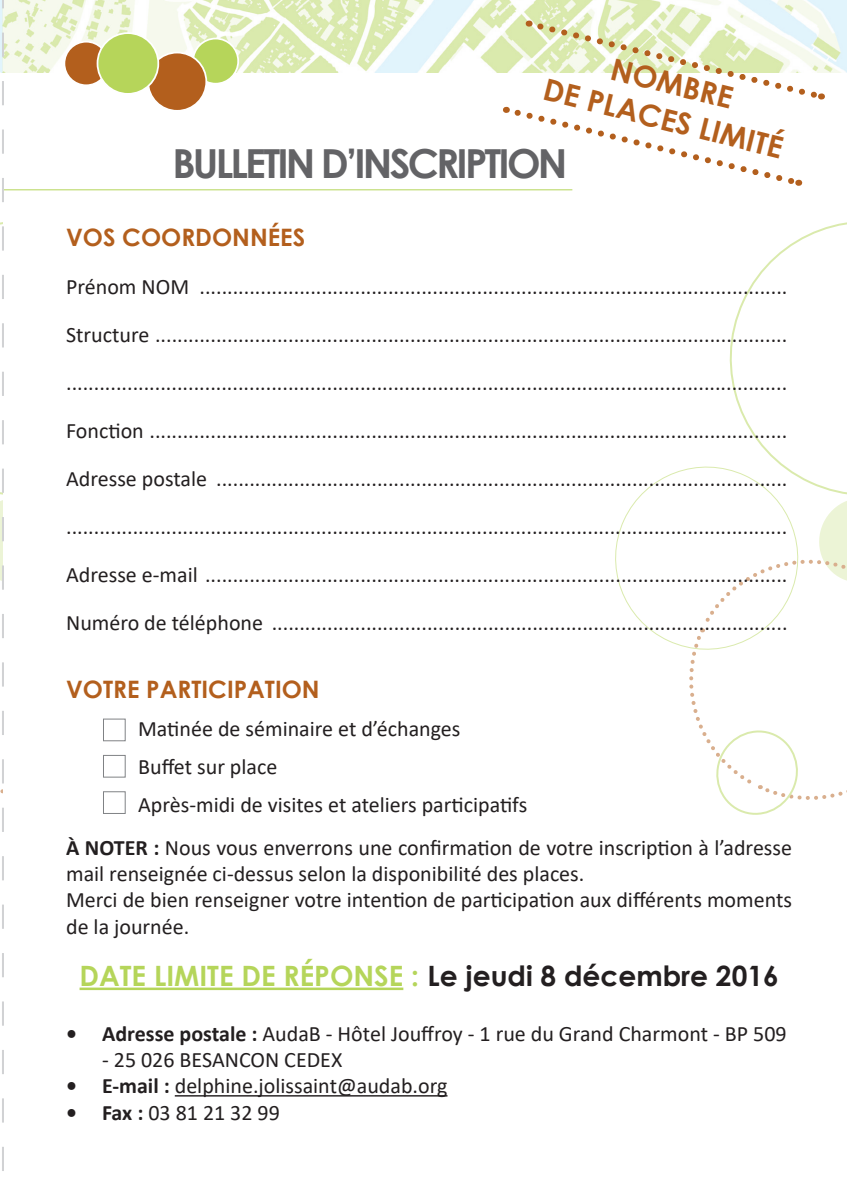
<style>
.page{position:relative;width:847px;height:1191px;background:#fff}
.page>*{position:absolute;margin:0;border:0;box-sizing:border-box;transform-origin:0 0}
.t1{font:700 40px "Century Gothic";letter-spacing:-.07em;color:#636366}
.t2{font:700 30px/36px "Century Gothic";color:#b35f1d;text-align:center}
.t3{font:700 28px "Century Gothic";color:#b5d55a}
.t4{font:700 24px "Century Gothic";color:#b35f1d}
.t5{font:22px/48px "Calibri";color:#231f20}
.s1{font-weight:700}
.s2{color:#231f20}
</style>
<div class="page">
<img style="left:197px;top:0;width:650px;height:72px">
<svg style="left:729px;top:222px;width:118px;height:270px"></svg>
<svg style="left:689px;top:492px;width:158px;height:323px"></svg>
<svg style="left:615px;top:453px;width:195px;height:210px"></svg>
<div style="left:192px;top:38px;width:47px;height:47px;background:#b6d55a;border:2px solid #fff;border-radius:50%"></div>
<svg style="left:148px;top:53px;width:58px;height:58px"></svg>
<svg style="left:506px;top:19px;width:316px;height:167px"></svg>
<hr style="left:80px;top:987px;width:323px;height:3px;background:#b5d55a">
<hr style="left:3px;top:189px;width:569px;height:1px;background:#b5d55a">
<hr style="left:175px;top:1095px;width:272px;height:1px;background:#231f20">
<svg style="left:0;top:0;width:197px;height:1171px"></svg>
<h2 class="t2" style="left:557px;top:35px;width:247px;rotate:14deg">NOMBRE<br>DE PLACES LIMITÉ</h2>
<h1 class="t1" style="left:172px;top:133px;width:396px">BULLETIN D’INSCRIPTION</h1>
<p class="t4" style="left:66px;top:219px;width:241px">VOS COORDONNÉES</p>
<p class="t5" style="left:66px;top:262px;width:723px;text-align:justify">Prénom NOM ..........................................................................................................<br>Structure .................................................................................................................. ..................................................................................................................................<br>Fonction ...................................................................................................................<br>Adresse postale ....................................................................................................... ..................................................................................................................................<br>Adresse e-mail .........................................................................................................<br>Numéro de téléphone .............................................................................................</p>
<p class="t4" style="left:66px;top:671px;width:255px">VOTRE PARTICIPATION</p>
<p class="t5" style="left:138px;top:709px;width:390px;line-height:38px">Matinée de séminaire et d’échanges<br>Buffet sur place<br>Après-midi de visites et ateliers participatifs</p>
<p class="t5" style="left:66px;top:833px;width:727px;line-height:26.4px"><span class="s1">À NOTER :</span> Nous vous enverrons une confirmation de votre inscription à l’adresse mail renseignée ci-dessus selon la disponibilité des places.<br>Merci de bien renseigner votre intention de participation aux différents moments de la journée.</p>
<p class="t3" style="left:80px;top:954px;width:700px">DATE LIMITE DE RÉPONSE : <span class="s2">Le jeudi 8 décembre 2016</span></p>
<p class="t5" style="left:66px;top:1008px;width:722px"><span class="s1">• Adresse postale :</span> AudaB - Hôtel Jouffroy - 1 rue du Grand Charmont - BP 509</p>
<p class="t5" style="left:102px;top:1035px;width:242px">- 25 026 BESANCON CEDEX</p>
<p class="t5" style="left:66px;top:1061px;width:383px"><span class="s1">• E-mail :</span> delphine.jolissaint@audab.org</p>
<p class="t5" style="left:66px;top:1087px;width:215px"><span class="s1">• Fax :</span> 03 81 21 32 99</p>
</div>
